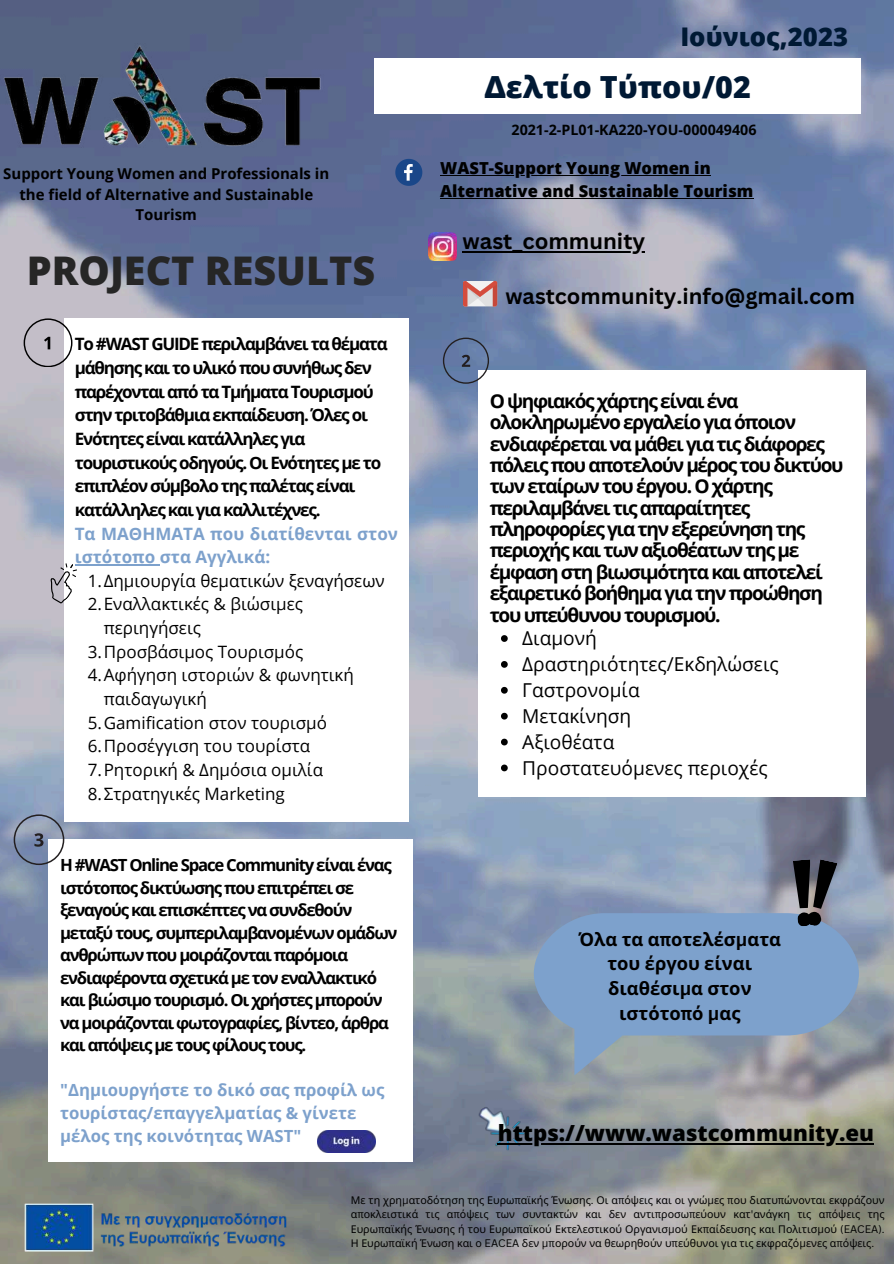
<style>
.page{position:relative;width:894px;height:1264px;background:#fff}
.page>*{position:absolute;margin:0;border:0;box-sizing:border-box;transform-origin:0 0}
.t1{font:800 39.45px "Open Sans";color:#262626}
.t2{font:800 30.45px "Open Sans";color:#001934}
.t3{font:800 25.65px "Open Sans";color:#001934}
.t4{font:800 22.2px "Open Sans";color:#000101}
.t5{font:700 21.9px "Canva Sans";color:#000}
.t6{font:700 21.75px "Canva Sans";color:#000}
.t7{font:700 19.2px/21.3px "Open Sans";letter-spacing:-.07em;color:#000}
.t8{font:19.2px/25.8px "Open Sans";color:#000}
.t9{font:700 18.3px/24.8px "Noto Sans";color:#000;text-align:center}
.t10{font:700 16.95px/23.7px "Open Sans";letter-spacing:-.07em;color:#000}
.t11{font:16.95px "Open Sans";color:#000}
.t12{font:700 16.95px/23.7px "Open Sans";color:#7da1cc}
.t13{font:700 16.8px/22.5px "Open Sans";letter-spacing:-.07em;color:#000}
.t14{font:700 16.8px/22.5px "Open Sans";color:#7da1cc}
.t15{font:800 16.5px/23.1px "Open Sans";color:#000}
.t16{font:700 15px/20.2px "Open Sans";color:#000;text-align:center}
.t17{font:700 14.25px "Open Sans";color:#000101}
.t18{font:10.65px/14.2px "Noto Sans";color:#000;text-align:justify}
.s1{font-family:"Canva Sans"}
</style>
<div class="page">
<img style="left:0;top:0;width:893px;height:1263px">
<div style="left:374px;top:59px;width:486px;height:55px;background:#fff"></div>
<img style="left:0;top:0;width:335px;height:207px">
<img style="left:456px;top:1088px;width:69px;height:62px">
<div style="left:64px;top:318px;width:344px;height:503px;background:#fff"></div>
<hr style="left:75px;top:564px;width:85px;height:1px;background:#7da1cc">
<div style="left:477px;top:370px;width:388px;height:427px;background:#fff"></div>
<svg style="left:501px;top:635px;width:6px;height:7px"></svg>
<svg style="left:501px;top:661px;width:6px;height:6px"></svg>
<svg style="left:501px;top:687px;width:6px;height:6px"></svg>
<svg style="left:501px;top:712px;width:6px;height:7px"></svg>
<svg style="left:501px;top:738px;width:6px;height:7px"></svg>
<svg style="left:501px;top:764px;width:6px;height:7px"></svg>
<svg style="left:443px;top:337px;width:46px;height:47px;background:#667a9e"></svg>
<div style="left:49px;top:839px;width:364px;height:322px;background:#fff"></div>
<svg style="left:14px;top:814px;width:50px;height:51px;background:#8d98ae"></svg>
<svg style="left:533px;top:859px;width:325px;height:176px;background:#809cbe"></svg>
<svg style="left:24px;top:318px;width:48px;height:49px;background:#b6b3ba"></svg>
<svg style="left:40px;top:563px;width:42px;height:43px"></svg>
<img style="left:317px;top:1130px;width:58px;height:22px">
<svg style="left:395px;top:159px;width:27px;height:27px"></svg>
<img style="left:428px;top:233px;width:28px;height:28px">
<svg style="left:462px;top:280px;width:35px;height:26px"></svg>
<img style="left:24px;top:1202px;width:293px;height:49px">
<hr style="left:497px;top:1143px;width:376px;height:2px;background:#000101">
<hr style="left:440px;top:175px;width:270px;height:1px;background:#000">
<hr style="left:440px;top:198px;width:313px;height:1px;background:#000">
<hr style="left:462px;top:251px;width:183px;height:2px;background:#000">
<h3 class="t3" style="left:680px;top:18px;width:169px">Ιούνιος,2023</h3>
<h2 class="t2" style="left:484px;top:65px;width:268px">Δελτίο Τύπου/02</h2>
<h3 class="t16" style="left:3px;top:163px;width:327px">Support Young Women and Professionals in the field of Alternative and Sustainable<br>Tourism</h3>
<h1 class="t1" style="left:27px;top:242px;width:350px">PROJECT RESULTS</h1>
<p class="t10" style="left:75px;top:332px;width:314px">Το #WAST GUIDE περιλαμβάνει τα θέματα μάθησης και το υλικό που συνήθως δεν παρέχονται από τα Τμήματα Τουρισμού στην τριτοβάθμια εκπαίδευση. Όλες οι Ενότητες είναι κατάλληλες για τουριστικούς οδηγούς. Οι Ενότητες με το επιπλέον σύμβολο της παλέτας είναι κατάλληλες και για καλλιτέχνες.</p>
<h3 class="t12" style="left:75px;top:521px;width:324px">Τα ΜΑΘΗΜΑΤΑ που διατίθενται στον ιστότοπο στα Αγγλικά:</h3>
<h3 class="t11" style="left:88px;top:568px;width:298px">1.Δημιουργία θεματικών ξεναγήσεων</h3>
<h3 class="t11" style="left:88px;top:592px;width:216px">2.Εναλλακτικές &amp; βιώσιμες</h3>
<h3 class="t11" style="left:104px;top:616px;width:99px">περιηγήσεις</h3>
<h3 class="t11" style="left:88px;top:639px;width:217px">3.Προσβάσιμος Τουρισμός</h3>
<h3 class="t11" style="left:88px;top:663px;width:267px">4.Αφήγηση ιστοριών &amp; φωνητική</h3>
<h3 class="t11" style="left:104px;top:687px;width:104px">παιδαγωγική</h3>
<h3 class="t11" style="left:88px;top:710px;width:241px">5.Gamification στον τουρισμό</h3>
<h3 class="t11" style="left:88px;top:734px;width:224px">6.Προσέγγιση του τουρίστα</h3>
<h3 class="t11" style="left:88px;top:757px;width:237px">7.Ρητορική &amp; Δημόσια ομιλία</h3>
<h3 class="t11" style="left:88px;top:781px;width:198px">8.Στρατηγικές Marketing</h3>
<p class="t13" style="left:60px;top:853px;width:339px">Η #WAST Online Space Community είναι ένας ιστότοπος δικτύωσης που επιτρέπει σε ξεναγούς και επισκέπτες να συνδεθούν μεταξύ τους, συμπεριλαμβανομένων ομάδων ανθρώπων που μοιράζονται παρόμοια ενδιαφέροντα σχετικά με τον εναλλακτικό και βιώσιμο τουρισμό. Οι χρήστες μπορούν να μοιράζονται φωτογραφίες, βίντεο, άρθρα και απόψεις με τους φίλους τους.</p>
<h3 class="t14" style="left:60px;top:1078px;width:325px">"Δημιουργήστε το δικό σας προφίλ ως τουρίστας/επαγγελματίας &amp; γίνετε μέλος της κοινότητας WAST"</h3>
<h3 class="t17" style="left:511px;top:120px;width:246px">2021-2-PL01-KA220-YOU-000049406</h3>
<h3 class="t15" style="left:440px;top:156px;width:314px">WAST-Support Young Women in<br>Alternative and Sustainable Tourism</h3>
<h3 class="t5" style="left:462px;top:226px;width:184px">wast_community</h3>
<h3 class="t6" style="left:505px;top:280px;width:351px">wastcommunity.info@gmail.com</h3>
<p class="t7" style="left:489px;top:389px;width:355px">Ο ψηφιακός χάρτης είναι ένα ολοκληρωμένο εργαλείο για όποιον ενδιαφέρεται να μάθει για τις διάφορες πόλεις που αποτελούν μέρος του δικτύου των εταίρων του έργου. Ο χάρτης περιλαμβάνει τις απαραίτητες πληροφορίες για την εξερεύνηση της περιοχής και των αξιοθέατων της με έμφαση στη βιωσιμότητα και αποτελεί εξαιρετικό βοήθημα για την προώθηση του υπεύθυνου τουρισμού.</p>
<h3 class="t8" style="left:522px;top:625px;width:258px">Διαμονή<br>Δραστηριότητες/Εκδηλώσεις<br>Γαστρονομία<br>Μετακίνηση<br>Αξιοθέατα<br>Προστατευόμενες περιοχές</h3>
<h3 class="t9" style="left:578px;top:926px;width:204px">Όλα τα α<span class="s1">π</span>οτελέσ<span class="s1">μ</span>ατα του έργου είναι διαθέσι<span class="s1">μ</span>α στον ιστότο<span class="s1">π</span>ό <span class="s1">μ</span>ας</h3>
<h3 class="t4" style="left:497px;top:1117px;width:377px">https://www.wastcommunity.eu</h3>
<p class="t18" style="left:351px;top:1192px;width:535px">Με τη χρη<span class="s1">μ</span>ατοδότηση της Ευρω<span class="s1">π</span>αϊκής Ένωσης<span class="s1">.</span> Οι α<span class="s1">π</span>όψεις και οι γνώ<span class="s1">μ</span>ες <span class="s1">π</span>ου διατυ<span class="s1">π</span>ώνονται εκφράζουν α<span class="s1">π</span>οκλειστικά τις α<span class="s1">π</span>όψεις των συντακτών και δεν αντι<span class="s1">π</span>ροσω<span class="s1">π</span>εύουν κατ<span class="s1">'</span>ανάγκη τις α<span class="s1">π</span>όψεις της Ευρω<span class="s1">π</span>αϊκής Ένωσης ή του Ευρω<span class="s1">π</span>αϊκού Εκτελεστικού Οργανισ<span class="s1">μ</span>ού Εκ<span class="s1">π</span>αίδευσης και Πολιτισ<span class="s1">μ</span>ού <span class="s1">(EACEA).<br></span>Η Ευρω<span class="s1">π</span>αϊκή Ένωση και ο <span class="s1">EACEA</span> δεν <span class="s1">μπ</span>ορούν να θεωρηθούν υ<span class="s1">π</span>εύθυνοι για τις εκφραζό<span class="s1">μ</span>ενες α<span class="s1">π</span>όψεις<span class="s1">.</span></p>
</div>
